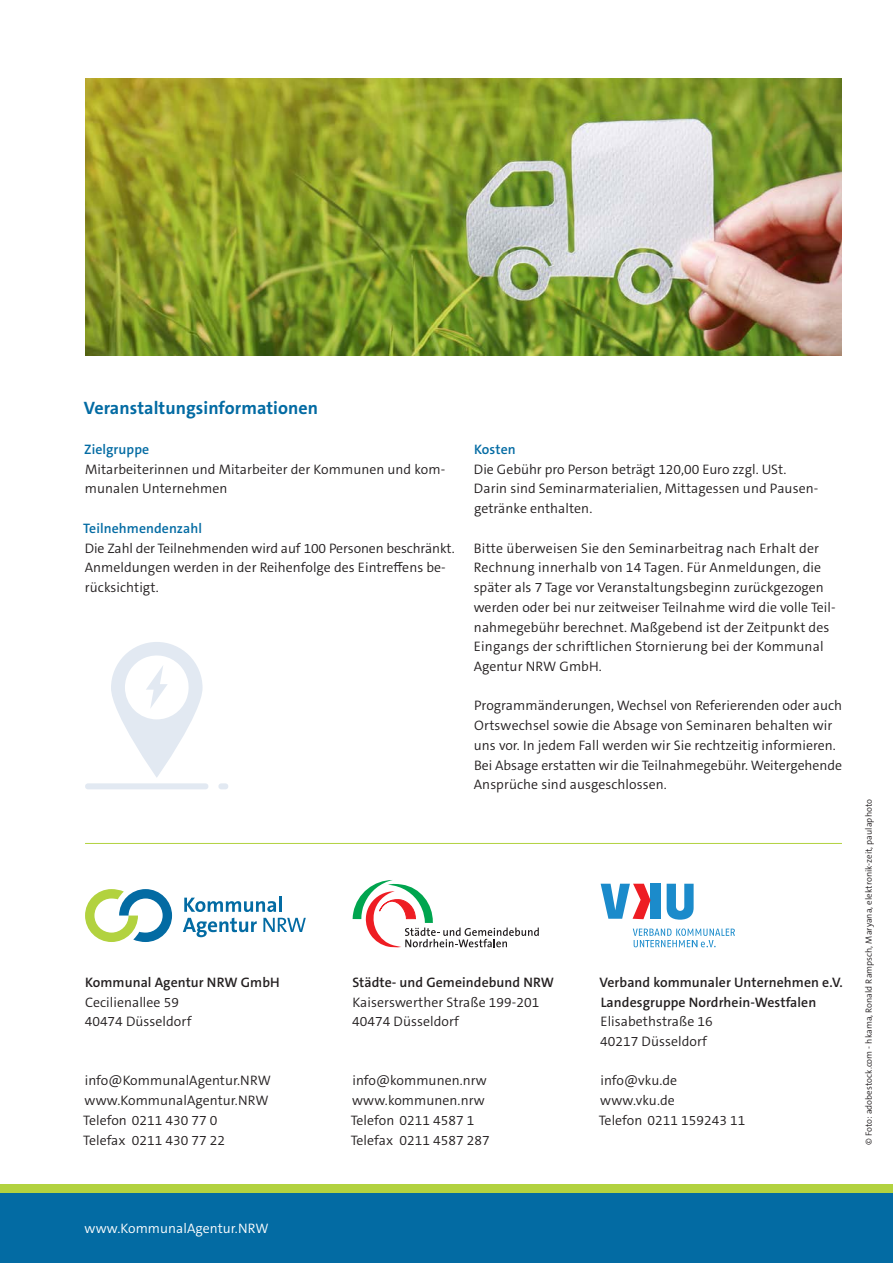
<style>
.page{position:relative;width:893px;height:1263px;background:#fff}
.page>*{position:absolute;margin:0;border:0;box-sizing:border-box;transform-origin:0 0}
.t1{font:700 18px "The Sans C5";letter-spacing:.005em;color:#036ba3}
.t2{font:300 13.8px/19.8px "The Sans C5";letter-spacing:.005em;color:#231f20}
.t3{font:600 13.8px/19.8px "The Sans C5";letter-spacing:.005em;color:#231f20}
.t4{font:600 13.8px "The Sans C5";letter-spacing:.005em;color:#036ba3}
.t5{font:300 13.8px "The Sans C5";letter-spacing:.005em;color:#fff}
.t6{font:300 9px "The Sans C5";letter-spacing:.005em;color:#231f20}
</style>
<div class="page">
<div style="left:0;top:1192px;width:893px;height:71px;background:#036ba3"></div>
<div style="left:0;top:1184px;width:893px;height:8px;background:#b2d23f"></div>
<img style="left:85px;top:79px;width:757px;height:276px">
<hr style="left:85px;top:843px;width:757px;height:1px;background:#b2d23f">
<svg style="left:184px;top:898px;width:92px;height:14px"></svg>
<hr style="left:279px;top:896px;width:3px;height:16px;background:#036ba3">
<svg style="left:183px;top:918px;width:74px;height:19px"></svg>
<svg style="left:263px;top:918px;width:43px;height:14px"></svg>
<svg style="left:85px;top:889px;width:87px;height:53px"></svg>
<svg style="left:353px;top:880px;width:186px;height:68px"></svg>
<svg style="left:667px;top:884px;width:27px;height:36px"></svg>
<div style="left:651px;top:884px;width:10px;height:35px;background:#1b8bcb"></div>
<svg style="left:601px;top:884px;width:49px;height:35px"></svg>
<svg style="left:633px;top:928px;width:102px;height:19px"></svg>
<svg style="left:218px;top:783px;width:10px;height:6px"></svg>
<svg style="left:85px;top:642px;width:124px;height:147px"></svg>
<h1 class="t1" style="left:84px;top:397px;width:236px">Veranstaltungsinformationen</h1>
<p class="t4" style="left:84px;top:440px;width:66px">Zielgruppe</p>
<p class="t2" style="left:85px;top:459px;width:362px">Mitarbeiterinnen und Mitarbeiter der Kommunen und kom&shy;munalen Unternehmen</p>
<p class="t4" style="left:83px;top:519px;width:120px">Teilnehmendenzahl</p>
<p class="t2" style="left:85px;top:538px;width:371px">Die Zahl der Teilnehmenden wird auf 100 Personen beschränkt.<br>Anmeldungen werden in der Reihenfolge des Eintreffens be&shy;rücksichtigt.</p>
<p class="t4" style="left:474px;top:440px;width:43px">Kosten</p>
<p class="t2" style="left:474px;top:459px;width:346px">Die Gebühr pro Person beträgt 120,00 Euro zzgl. USt.<br>Darin sind Seminarmaterialien, Mittagessen und Pausen&shy;getränke enthalten.</p>
<p class="t2" style="left:474px;top:538px;width:364px">Bitte überweisen Sie den Seminarbeitrag nach Erhalt der Rechnung innerhalb von 14 Tagen. Für Anmeldungen, die später als 7 Tage vor Veranstaltungsbeginn zurückgezogen werden oder bei nur zeitweiser Teilnahme wird die volle Teil&shy;nahmegebühr berechnet. Maßgebend ist der Zeitpunkt des Eingangs der schriftlichen Stornierung bei der Kommunal Agentur NRW GmbH.</p>
<p class="t2" style="left:474px;top:696px;width:370px">Programmänderungen, Wechsel von Referierenden oder auch Ortswechsel sowie die Absage von Seminaren behalten wir uns vor. In jedem Fall werden wir Sie rechtzeitig informieren.<br>Bei Absage erstatten wir die Teilnahmegebühr. Weitergehende Ansprüche sind ausgeschlossen.</p>
<p class="t3" style="left:85px;top:972px;width:196px">Kommunal Agentur NRW GmbH</p>
<p class="t2" style="left:85px;top:992px;width:108px">Cecilienallee 59<br>40474 Düsseldorf</p>
<p class="t2" style="left:83px;top:1071px;width:189px">info@KommunalAgentur.NRW www.KommunalAgentur.NRW<br>Telefon 0211 430 77 0<br>Telefax 0211 430 77 22</p>
<p class="t3" style="left:352px;top:972px;width:203px">Städte- und Gemeindebund NRW</p>
<p class="t2" style="left:352px;top:992px;width:189px">Kaiserswerther Straße 199-201<br>40474 Düsseldorf</p>
<p class="t2" style="left:351px;top:1071px;width:141px">info@kommunen.nrw www.kommunen.nrw<br>Telefon 0211 4587 1<br>Telefax 0211 4587 287</p>
<p class="t3" style="left:600px;top:972px;width:245px">Verband kommunaler Unternehmen e.V.<br>Landesgruppe Nordrhein-Westfalen</p>
<p class="t2" style="left:600px;top:1012px;width:114px">Elisabethstraße 16<br>40217 Düsseldorf</p>
<p class="t2" style="left:599px;top:1071px;width:148px">info@vku.de www.vku.de<br>Telefon 0211 159243 11</p>
<p class="t6" style="left:863px;top:1145px;width:347px;rotate:-90deg">© Foto: adobestock.com - hkama, Ronald Rampsch, Maryana, elektronik-zeit, paulaphoto</p>
<p class="t5" style="left:85px;top:1219px;width:186px">www.KommunalAgentur.NRW</p>
</div>
